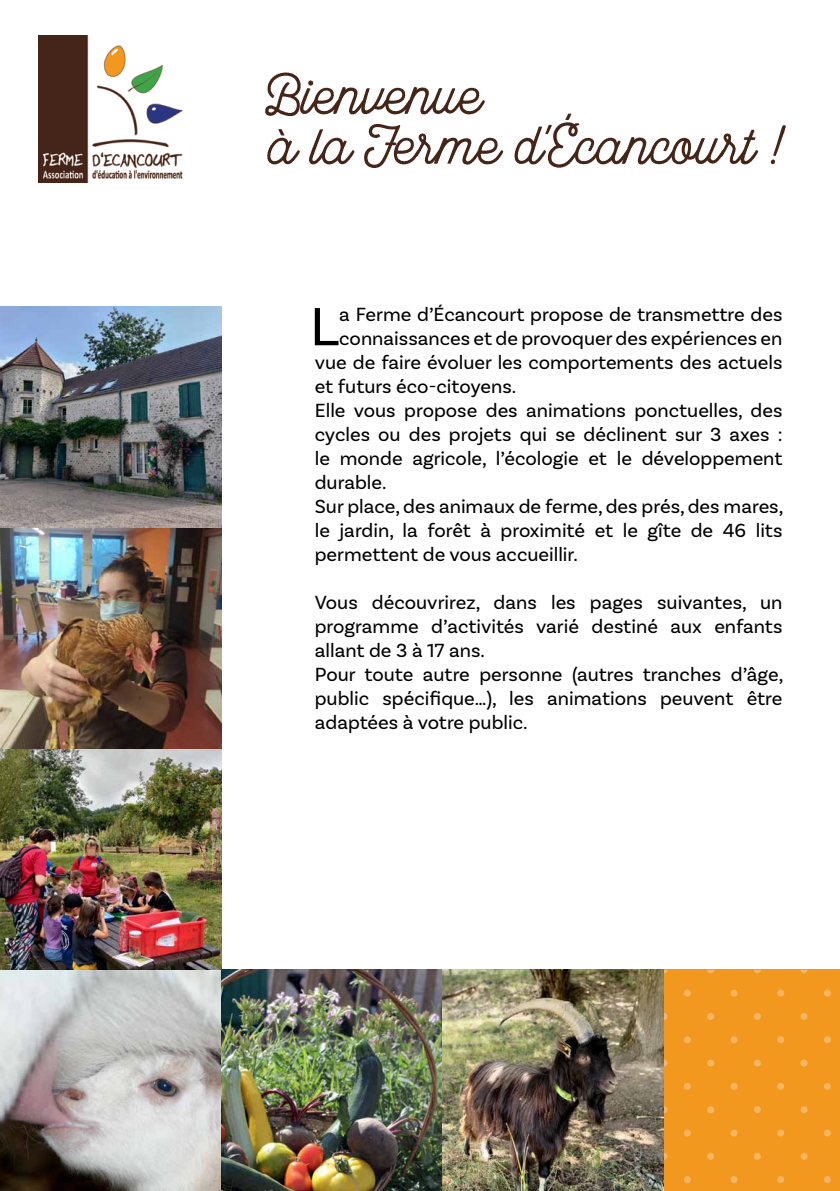
<style>
.page{position:relative;width:840px;height:1191px;background:#fff}
.page>*{position:absolute;margin:0;border:0;box-sizing:border-box;transform-origin:0 0}
.t1{font:56.4px "Basic Sans";color:#000}
.t2{font:54px/50px "Local Brewery";letter-spacing:.005em;color:#462519}
.t3{font:20px/24px "Basic Sans";color:#000}
</style>
<div class="page">
<img style="left:39px;top:35px;width:144px;height:147px">
<img style="left:0;top:969px;width:663px;height:222px">
<div style="left:663px;top:969px;width:176px;height:222px;background:#f3981f"></div>
<img style="left:0;top:306px;width:221px;height:663px">
<svg style="left:823px;top:1129px;width:7px;height:7px"></svg>
<svg style="left:823px;top:1176px;width:7px;height:7px"></svg>
<svg style="left:800px;top:1153px;width:7px;height:6px"></svg>
<svg style="left:776px;top:1129px;width:7px;height:7px"></svg>
<svg style="left:753px;top:1152px;width:7px;height:7px"></svg>
<svg style="left:776px;top:1176px;width:7px;height:7px"></svg>
<div style="left:730px;top:1129px;width:7px;height:7px;background:#f6b661;border-radius:50%"></div>
<svg style="left:706px;top:1152px;width:7px;height:7px"></svg>
<div style="left:730px;top:1176px;width:7px;height:7px;background:#f6b661;border-radius:50%"></div>
<svg style="left:683px;top:1129px;width:7px;height:7px"></svg>
<svg style="left:663px;top:1152px;width:4px;height:7px"></svg>
<svg style="left:683px;top:1176px;width:7px;height:7px"></svg>
<svg style="left:823px;top:989px;width:7px;height:7px"></svg>
<svg style="left:823px;top:1036px;width:7px;height:7px"></svg>
<svg style="left:823px;top:1082px;width:7px;height:7px"></svg>
<svg style="left:800px;top:969px;width:7px;height:4px"></svg>
<svg style="left:800px;top:1013px;width:7px;height:7px"></svg>
<svg style="left:800px;top:1059px;width:7px;height:7px"></svg>
<svg style="left:800px;top:1106px;width:7px;height:7px"></svg>
<svg style="left:754px;top:969px;width:6px;height:4px"></svg>
<svg style="left:776px;top:989px;width:7px;height:7px"></svg>
<svg style="left:753px;top:1013px;width:7px;height:7px"></svg>
<svg style="left:776px;top:1036px;width:7px;height:7px"></svg>
<svg style="left:753px;top:1059px;width:7px;height:7px"></svg>
<svg style="left:776px;top:1082px;width:7px;height:7px"></svg>
<svg style="left:754px;top:1106px;width:6px;height:7px"></svg>
<svg style="left:707px;top:969px;width:6px;height:4px"></svg>
<div style="left:730px;top:989px;width:7px;height:7px;background:#f6b661;border-radius:50%"></div>
<svg style="left:706px;top:1013px;width:7px;height:7px"></svg>
<div style="left:730px;top:1036px;width:7px;height:7px;background:#f6b661;border-radius:50%"></div>
<svg style="left:706px;top:1059px;width:7px;height:7px"></svg>
<svg style="left:730px;top:1082px;width:7px;height:7px"></svg>
<svg style="left:707px;top:1106px;width:6px;height:7px"></svg>
<svg style="left:663px;top:969px;width:4px;height:4px"></svg>
<svg style="left:683px;top:989px;width:7px;height:7px"></svg>
<svg style="left:663px;top:1013px;width:4px;height:7px"></svg>
<svg style="left:683px;top:1036px;width:7px;height:7px"></svg>
<svg style="left:663px;top:1059px;width:4px;height:7px"></svg>
<svg style="left:683px;top:1082px;width:7px;height:7px"></svg>
<svg style="left:663px;top:1106px;width:4px;height:7px"></svg>
<h2 class="t2" style="left:268px;top:70px;width:514px">Bienvenue<br>à la Ferme d'Écancourt !</h2>
<h1 class="t1" style="left:310px;top:293px;width:31px">L</h1>
<p class="t3" style="left:339px;top:302px;width:444px">a Ferme d’Écancourt propose de transmettre des</p>
<p class="t3" style="left:339px;top:326px;width:444px">connaissances et de provoquer des expériences en</p>
<p class="t3" style="left:314px;top:350px;width:469px">vue de faire évoluer les comportements des actuels</p>
<p class="t3" style="left:314px;top:374px;width:203px">et futurs éco-citoyens.</p>
<p class="t3" style="left:314px;top:398px;width:469px">Elle vous propose des animations ponctuelles, des</p>
<p class="t3" style="left:314px;top:422px;width:469px">cycles ou des projets qui se déclinent sur 3 axes :</p>
<p class="t3" style="left:314px;top:446px;width:469px">le monde agricole, l’écologie et le développement</p>
<p class="t3" style="left:314px;top:470px;width:73px">durable.</p>
<p class="t3" style="left:314px;top:494px;width:470px">Sur place, des animaux de ferme, des prés, des mares,</p>
<p class="t3" style="left:314px;top:518px;width:469px">le jardin, la forêt à proximité et le gîte de 46 lits</p>
<p class="t3" style="left:314px;top:542px;width:264px">permettent de vous accueillir.</p>
<p class="t3" style="left:314px;top:590px;width:470px">Vous découvrirez, dans les pages suivantes, un programme d’activités varié destiné aux enfants allant de 3 à 17 ans.<br>Pour toute autre personne (autres tranches d’âge, public spécifique…), les animations peuvent être adaptées à votre public.</p>
</div>
